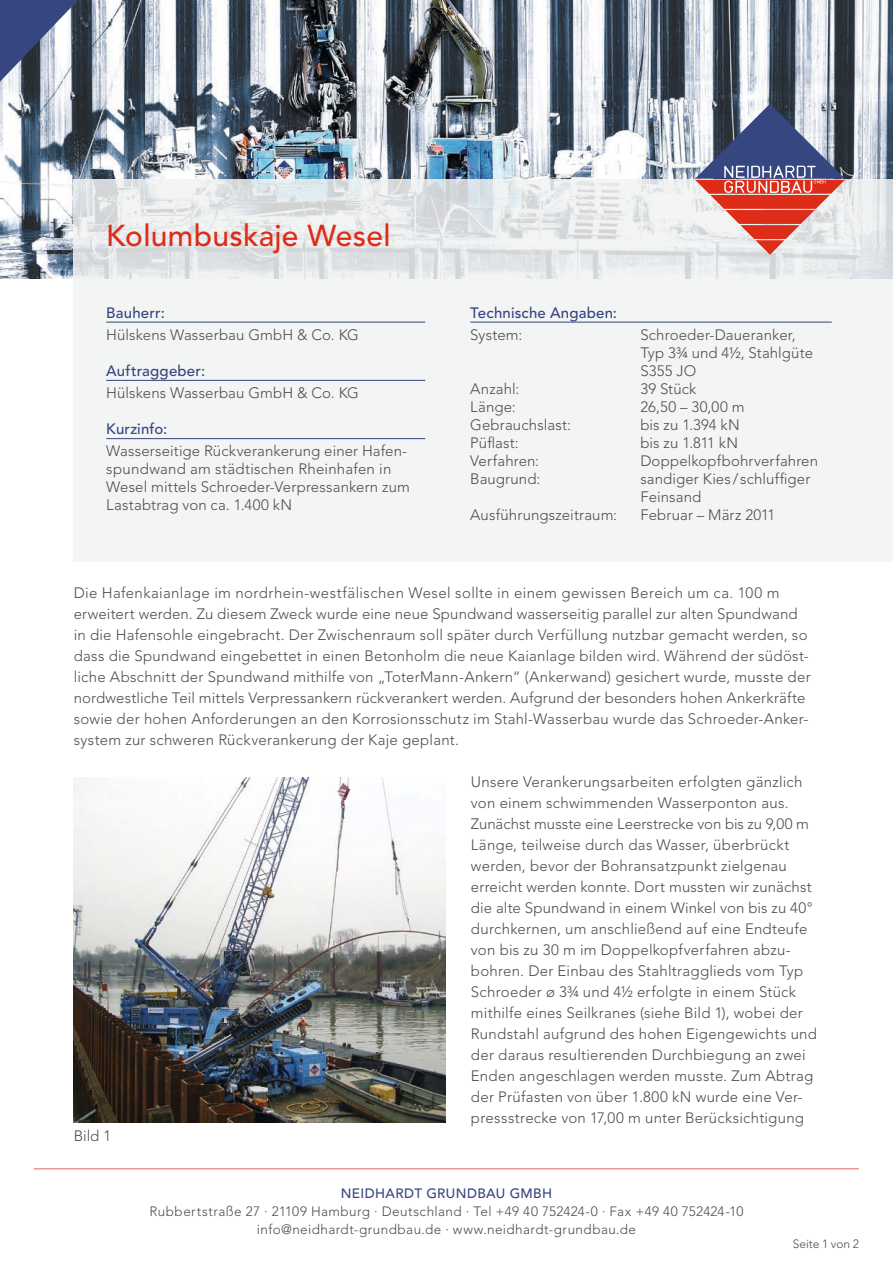
<style>
.page{position:relative;width:893px;height:1263px;background:#fff}
.page>*{position:absolute;margin:0;border:0;box-sizing:border-box;transform-origin:0 0}
.t1{font:500 30px "Avenir";letter-spacing:.01em;color:#dd2c17}
.t2{font:300 15px/21px "Avenir";letter-spacing:.015em;color:#4e4e4d}
.t3{font:500 15px "Avenir";letter-spacing:.015em;color:#354680}
.t4{font:300 13.5px/18px "Avenir";letter-spacing:.03em;color:#4e4e4d;text-align:center}
.t5{font:500 13.5px "Avenir";letter-spacing:.03em;color:#354680}
.t6{font:300 12px "Avenir";letter-spacing:-.005em;color:#4e4e4d}
</style>
<div class="page">
<img style="left:0;top:0;width:893px;height:279px">
<div style="left:74px;top:180px;width:819px;height:382px;background:#f2f3f3"></div>
<svg style="left:0;top:0;width:78px;height:82px"></svg>
<img style="left:74px;top:777px;width:371px;height:346px">
<hr style="left:106px;top:322px;width:319px;height:1px;background:#354680">
<hr style="left:106px;top:380px;width:319px;height:1px;background:#354680">
<hr style="left:106px;top:438px;width:319px;height:1px;background:#354680">
<hr style="left:470px;top:322px;width:362px;height:1px;background:#354680">
<hr style="left:34px;top:1168px;width:825px;height:1px;background:#dd2c17">
<svg style="left:695px;top:104px;width:150px;height:151px"></svg>
<h1 class="t1" style="left:106px;top:218px;width:286px">Kolumbuskaje Wesel</h1>
<p class="t3" style="left:106px;top:304px;width:60px">Bauherr:</p>
<p class="t2" style="left:106px;top:324px;width:254px">Hülskens Wasserbau GmbH &amp; Co. KG</p>
<p class="t3" style="left:106px;top:362px;width:100px">Auftraggeber:</p>
<p class="t2" style="left:106px;top:382px;width:254px">Hülskens Wasserbau GmbH &amp; Co. KG</p>
<p class="t3" style="left:106px;top:420px;width:63px">Kurzinfo:</p>
<p class="t2" style="left:106px;top:442px;width:305px;line-height:18px">Wasserseitige Rückverankerung einer Hafen&shy;spundwand am städtischen Rheinhafen in Wesel mittels Schroeder-Verpressankern zum Lastabtrag von ca. 1.400 kN</p>
<p class="t3" style="left:470px;top:304px;width:148px">Technische Angaben:</p>
<p class="t2" style="left:470px;top:324px;width:53px">System:</p>
<p class="t2" style="left:640px;top:326px;width:174px;line-height:18px">Schroeder-Daueranker,<br>Typ 3¾ und 4½, Stahlgüte<br>S355 JO</p>
<p class="t2" style="left:470px;top:378px;width:51px">Anzahl:</p>
<p class="t2" style="left:640px;top:378px;width:58px">39 Stück</p>
<p class="t2" style="left:470px;top:396px;width:47px">Länge:</p>
<p class="t2" style="left:640px;top:396px;width:106px">26,50 – 30,00 m</p>
<p class="t2" style="left:470px;top:414px;width:102px">Gebrauchslast:</p>
<p class="t2" style="left:640px;top:414px;width:101px">bis zu 1.394 kN</p>
<p class="t2" style="left:470px;top:432px;width:50px">Püflast:</p>
<p class="t2" style="left:640px;top:432px;width:99px">bis zu 1.811 kN</p>
<p class="t2" style="left:470px;top:450px;width:70px">Verfahren:</p>
<p class="t2" style="left:640px;top:450px;width:179px">Doppelkopfbohrverfahren</p>
<p class="t2" style="left:470px;top:468px;width:72px">Baugrund:</p>
<p class="t2" style="left:640px;top:470px;width:172px;line-height:18px">sandiger Kies / schluffiger<br>Feinsand</p>
<p class="t2" style="left:470px;top:504px;width:148px">Ausführungszeitraum:</p>
<p class="t2" style="left:640px;top:504px;width:136px">Februar – März 2011</p>
<p class="t2" style="left:74px;top:582px;width:738px">Die Hafenkaianlage im nordrhein-westfälischen Wesel sollte in einem gewissen Bereich um ca. 100 m erweitert werden. Zu diesem Zweck wurde eine neue Spundwand wasserseitig parallel zur alten Spundwand in die Hafensohle eingebracht. Der Zwischenraum soll später durch Verfüllung nutzbar gemacht werden, so dass die Spundwand eingebettet in einen Betonholm die neue Kaianlage bilden wird. Während der südöst&shy;liche Abschnitt der Spundwand mithilfe von „ToterMann-Ankern“ (Ankerwand) gesichert wurde, musste der nordwestliche Teil mittels Verpressankern rückverankert werden. Aufgrund der besonders hohen Ankerkräfte sowie der hohen Anforderungen an den Korrosionsschutz im Stahl-Wasserbau wurde das Schroeder-Anker&shy;system zur schweren Rückverankerung der Kaje geplant.</p>
<p class="t2" style="left:471px;top:771px;width:348px">Unsere Verankerungsarbeiten erfolgten gänzlich von einem schwimmenden Wasserponton aus.<br>Zunächst musste eine Leerstrecke von bis zu 9,00 m Länge, teilweise durch das Wasser, überbrückt werden, bevor der Bohransatzpunkt zielgenau erreicht werden konnte. Dort mussten wir zunächst die alte Spundwand in einem Winkel von bis zu 40° durchkernen, um anschließend auf eine Endteufe von bis zu 30 m im Doppelkopfverfahren abzu&shy;bohren. Der Einbau des Stahltragglieds vom Typ Schroeder ø 3¾ und 4½ erfolgte in einem Stück mithilfe eines Seilkranes (siehe Bild 1), wobei der Rundstahl aufgrund des hohen Eigengewichts und der daraus resultierenden Durchbiegung an zwei Enden angeschlagen werden musste. Zum Abtrag der Prüfasten von über 1.800 kN wurde eine Ver&shy;pressstrecke von 17,00 m unter Berücksichtigung</p>
<p class="t2" style="left:74px;top:1126px;width:39px">Bild 1</p>
<p class="t5" style="left:341px;top:1185px;width:213px">NEIDHARDT GRUNDBAU GMBH</p>
<p class="t4" style="left:150px;top:1202px;width:595px">Rubbertstraße 27 · 21109 Hamburg · Deutschland · Tel +49 40 752424-0 · Fax +49 40 752424-10 info@neidhardt-grundbau.de · www.neidhardt-grundbau.de</p>
<p class="t6" style="left:793px;top:1237px;width:68px">Seite 1 von 2</p>
</div>
